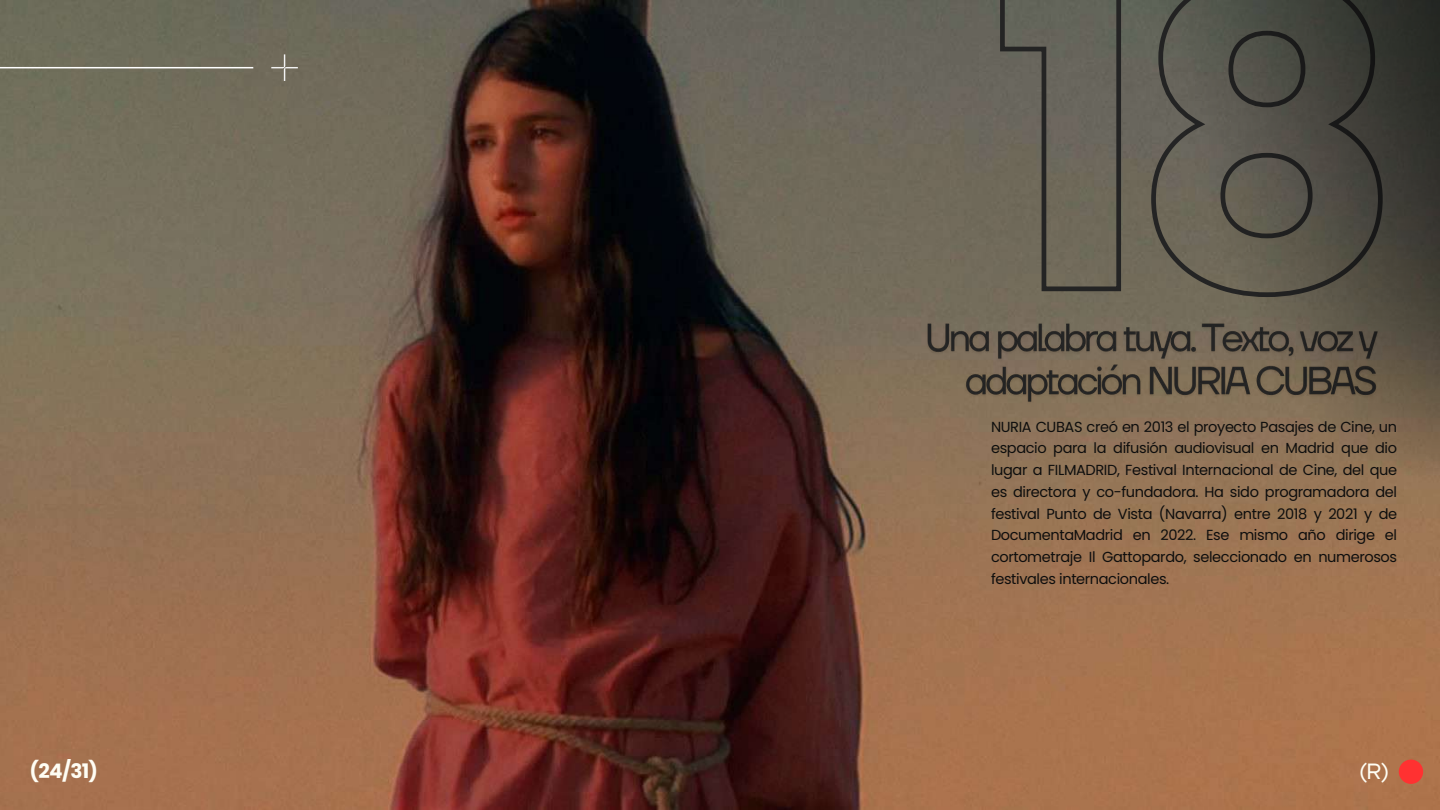
<style>
.page{position:relative;width:1440px;height:810px;background:#fff}
.page>*{position:absolute;margin:0;border:0;box-sizing:border-box;transform-origin:0 0}
.t1{font:22px "TT Firs Neue";color:#fffef4}
.t2{font:700 20px "Poppins";color:#fffef4}
.t3{font:14.5px/21.8px "Poppins";letter-spacing:-.025em;color:#0e0e0e;text-align:justify}
</style>
<div class="page">
<img style="left:0;top:0;width:1440px;height:810px">
<img style="left:925px;top:0;width:515px;height:490px">
<div style="left:1399px;top:760px;width:24px;height:24px;background:#ff3131;border-radius:50%"></div>
<hr style="left:0;top:67px;width:253px;height:1px;background:#fff">
<svg style="left:271px;top:54px;width:27px;height:27px"></svg>
<p class="t3" style="left:991px;top:416px;width:408px">NURIA CUBAS creó en 2013 el proyecto Pasajes de Cine, un espacio para la difusión audiovisual en Madrid que dio lugar a FILMADRID, Festival Internacional de Cine, del que es directora y co-fundadora. Ha sido programadora del festival Punto de Vista (Navarra) entre 2018 y 2021 y de DocumentaMadrid en 2022. Ese mismo año dirige el cortometraje Il Gattopardo, seleccionado en numerosos festivales internacionales.</p>
<h2 class="t2" style="left:30px;top:757px;width:70px">(24/31)</h2>
<h1 class="t1" style="left:1359px;top:759px;width:32px">(R)</h1>
</div>
